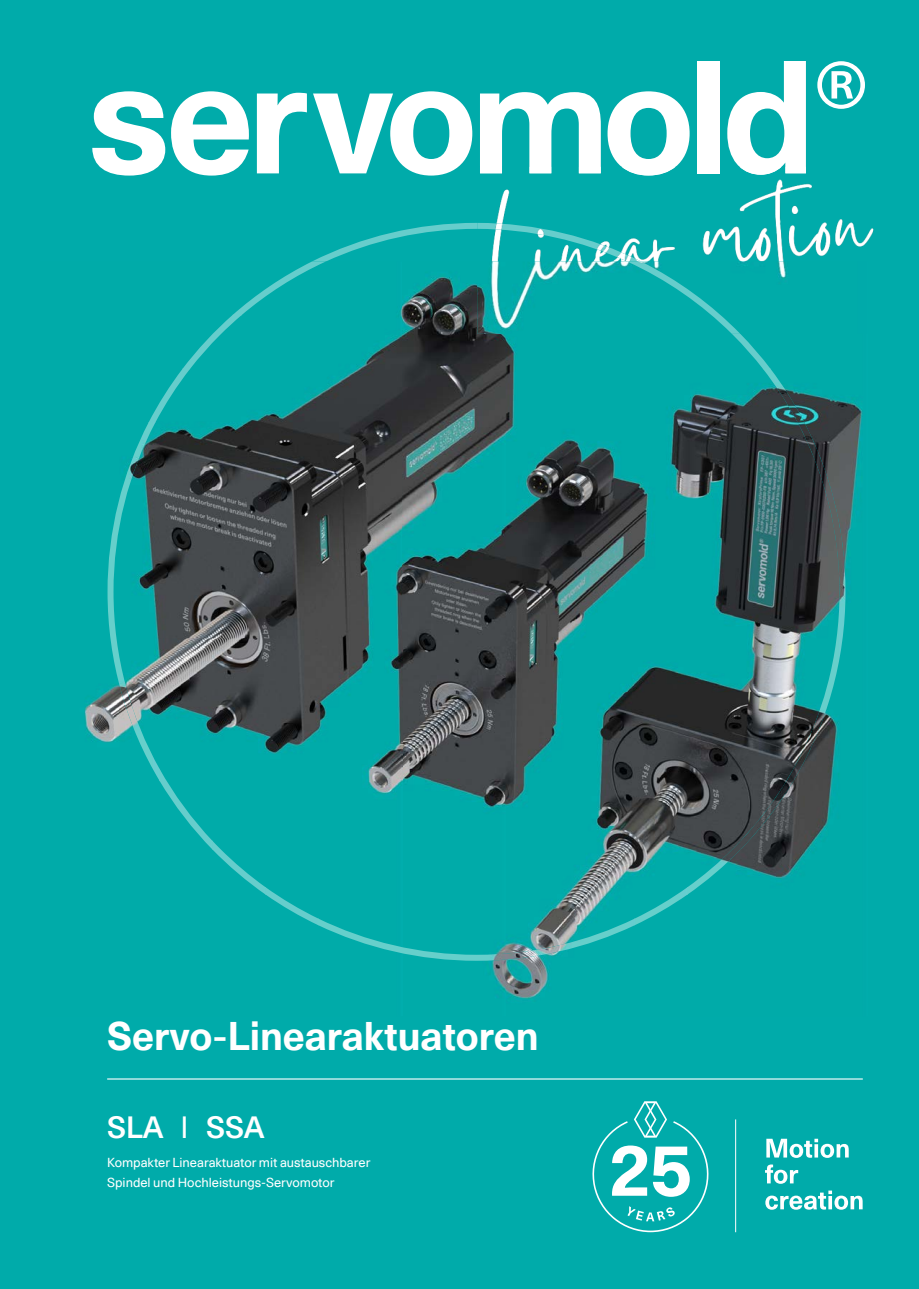
<style>
.page{position:relative;width:919px;height:1289px;background:#fff}
.page>*{position:absolute;margin:0;border:0;box-sizing:border-box;transform-origin:0 0}
.t1{font:700 39px "Unica 77 LLTT";color:#fff}
.t2{font:500 30px "Unica 77 LLTT";color:#fff}
.t3{font:12.75px/19.5px "Unica 77 LLTT";color:#fff}
</style>
<div class="page">
<div style="left:0;top:0;width:918px;height:1288px;background:#00abaa"></div>
<svg style="left:92px;top:91px;width:73px;height:84px"></svg>
<svg style="left:171px;top:91px;width:78px;height:84px"></svg>
<svg style="left:257px;top:93px;width:50px;height:80px"></svg>
<svg style="left:313px;top:91px;width:159px;height:84px"></svg>
<svg style="left:480px;top:92px;width:120px;height:74px"></svg>
<svg style="left:607px;top:91px;width:82px;height:75px"></svg>
<div style="left:697px;top:61px;width:22px;height:112px;background:#fff"></div>
<svg style="left:727px;top:61px;width:78px;height:105px"></svg>
<svg style="left:817px;top:61px;width:47px;height:48px"></svg>
<hr style="left:107px;top:1078px;width:755px;height:1px;background:#fff">
<svg style="left:592px;top:1101px;width:117px;height:131px"></svg>
<svg style="left:766px;top:1138px;width:82px;height:19px"></svg>
<svg style="left:765px;top:1164px;width:33px;height:19px"></svg>
<svg style="left:765px;top:1190px;width:97px;height:19px"></svg>
<hr style="left:735px;top:1119px;width:1px;height:113px;background:#fff">
<svg style="left:313px;top:223px;width:164px;height:38px"></svg>
<img style="left:84px;top:261px;width:421px;height:729px">
<img style="left:505px;top:337px;width:358px;height:662px">
<img style="left:232px;top:261px;width:93px;height:54px">
<img style="left:182px;top:315px;width:60px;height:54px">
<img style="left:731px;top:334px;width:39px;height:35px">
<img style="left:148px;top:368px;width:42px;height:55px">
<img style="left:762px;top:368px;width:42px;height:55px">
<img style="left:107px;top:422px;width:53px;height:359px">
<img style="left:792px;top:422px;width:53px;height:360px">
<img style="left:159px;top:768px;width:54px;height:81px">
<img style="left:740px;top:768px;width:53px;height:82px">
<img style="left:212px;top:840px;width:54px;height:54px">
<img style="left:687px;top:840px;width:53px;height:54px">
<img style="left:265px;top:886px;width:53px;height:39px">
<img style="left:634px;top:887px;width:53px;height:38px">
<img style="left:318px;top:918px;width:317px;height:42px">
<img style="left:478px;top:166px;width:396px;height:95px">
<img style="left:480px;top:166px;width:120px;height:7px">
<img style="left:621px;top:166px;width:54px;height:9px">
<img style="left:697px;top:166px;width:22px;height:7px">
<img style="left:739px;top:166px;width:66px;height:9px">
<img style="left:477px;top:223px;width:164px;height:38px">
<img style="left:477px;top:261px;width:309px;height:73px">
<img style="left:627px;top:261px;width:113px;height:73px">
<h1 class="t1" style="left:107px;top:1009px;width:433px">Servo-Linearaktuatoren</h1>
<h2 class="t2" style="left:107px;top:1107px;width:159px">SLA | SSA</h2>
<p class="t3" style="left:107px;top:1152px;width:265px">Kompakter Linearaktuator mit austauschbarer<br>Spindel und Hochleistungs-Servomotor</p>
</div>
